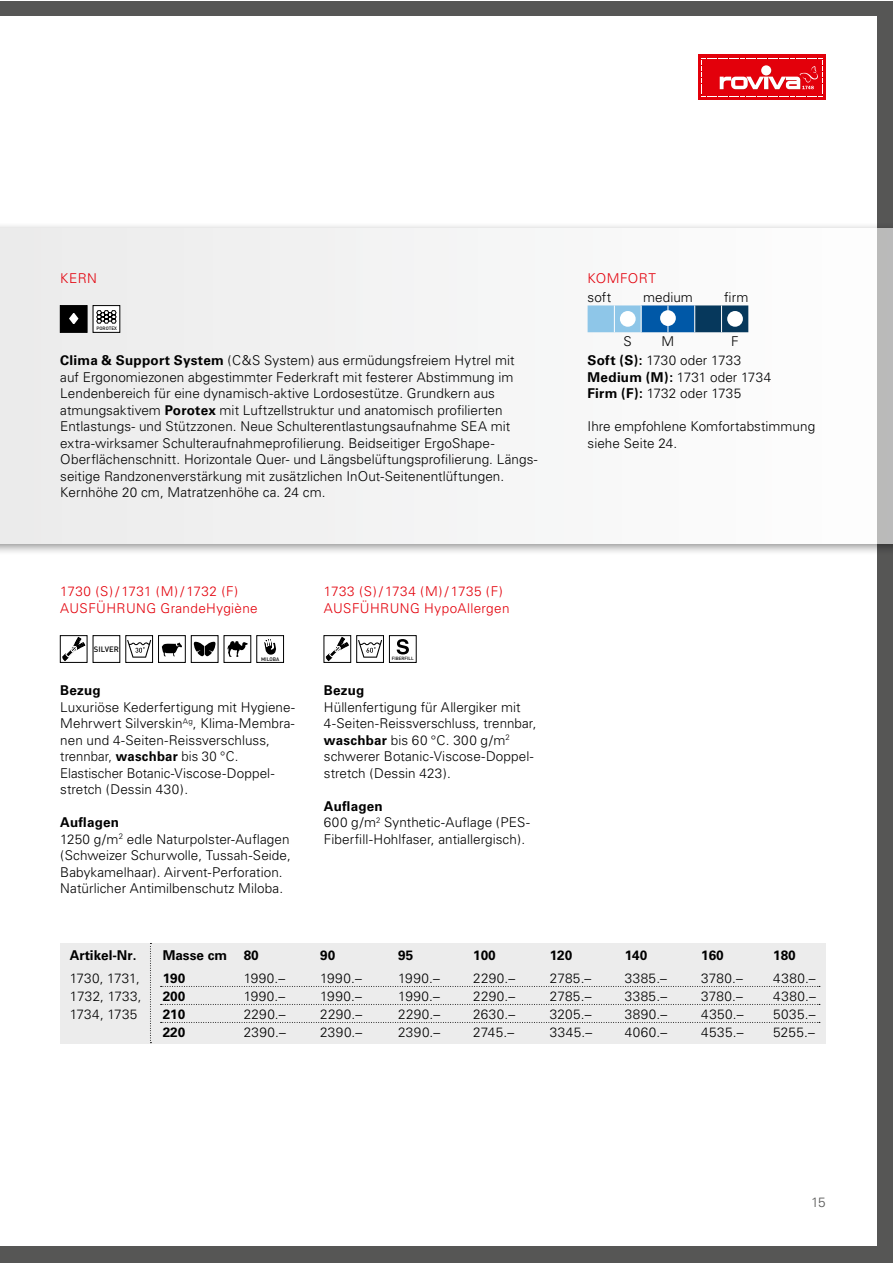
<style>
.page{position:relative;width:893px;height:1263px;background:#fff}
.page>*{position:absolute;margin:0;border:0;box-sizing:border-box;transform-origin:0 0}
.t1{font:300 13.5px/16.5px "Univers";letter-spacing:.005em;color:#000}
.t2{font:300 13.5px/16.5px "Univers";letter-spacing:.03em;color:#e3000b}
.t3{font:700 13.5px "Univers";color:#000}
.t4{font:300 13.5px "Univers";color:#565655}
.t5{font:500 7.65px "DIN";color:#000}
.t6{font:500 5.1px "DIN";color:#000}
.t7{font:500 4.8px "DIN";color:#000}
.t8{font:500 4.65px "DIN";color:#000}
.s1{font-weight:700}
</style>
<div class="page">
<div style="left:0;top:1px;width:892px;height:1262px;background:#565655"></div>
<div style="left:0;top:16px;width:877px;height:1229px;background:#fff"></div>
<div style="left:0;top:222px;width:892px;height:334px;background:#000;opacity:.75"></div>
<div style="left:0;top:229px;width:892px;height:314px;background:#f4f4f4"></div>
<svg style="left:62px;top:637px;width:23px;height:23px"></svg>
<div style="left:60px;top:635px;width:27px;height:28px;border:1px solid #000"></div>
<div style="left:93px;top:635px;width:27px;height:28px;border:1px solid #000"></div>
<svg style="left:162px;top:642px;width:20px;height:14px"></svg>
<div style="left:158px;top:635px;width:28px;height:28px;border:1px solid #000"></div>
<svg style="left:193px;top:641px;width:23px;height:16px"></svg>
<div style="left:191px;top:635px;width:27px;height:28px;border:1px solid #000"></div>
<svg style="left:227px;top:641px;width:21px;height:16px"></svg>
<div style="left:224px;top:635px;width:27px;height:28px;border:1px solid #000"></div>
<svg style="left:264px;top:639px;width:12px;height:16px"></svg>
<div style="left:256px;top:635px;width:28px;height:28px;border:1px solid #000"></div>
<svg style="left:326px;top:637px;width:23px;height:23px"></svg>
<div style="left:324px;top:635px;width:27px;height:28px;border:1px solid #000"></div>
<svg style="left:358px;top:640px;width:24px;height:18px"></svg>
<div style="left:356px;top:635px;width:28px;height:28px;border:1px solid #000"></div>
<svg style="left:397px;top:639px;width:12px;height:15px"></svg>
<div style="left:389px;top:635px;width:27px;height:28px;border:1px solid #000"></div>
<div style="left:93px;top:306px;width:27px;height:26px;background:#fff"></div>
<svg style="left:96px;top:310px;width:21px;height:14px"></svg>
<div style="left:93px;top:305px;width:27px;height:28px;border:1px solid #000"></div>
<div style="left:60px;top:943px;width:766px;height:100px;background:#ececec"></div>
<svg style="left:161px;top:986px;width:659px;height:1px"></svg>
<svg style="left:161px;top:1004px;width:659px;height:1px"></svg>
<svg style="left:161px;top:1022px;width:659px;height:1px"></svg>
<div style="left:698px;top:54px;width:128px;height:46px;background:#e3000b"></div>
<svg style="left:701px;top:58px;width:122px;height:39px"></svg>
<svg style="left:128px;top:640px;width:23px;height:18px"></svg>
<div style="left:126px;top:635px;width:27px;height:28px;border:1px solid #000"></div>
<svg style="left:150px;top:943px;width:1px;height:100px"></svg>
<svg style="left:62px;top:307px;width:23px;height:24px"></svg>
<div style="left:60px;top:305px;width:27px;height:28px;border:1px solid #000"></div>
<svg style="left:588px;top:305px;width:160px;height:27px;background:#3b79a8"></svg>
<div style="left:620px;top:311px;width:16px;height:16px;background:#fff;border-radius:50%"></div>
<div style="left:727px;top:311px;width:16px;height:16px;background:#fff;border-radius:50%"></div>
<div style="left:660px;top:310px;width:16px;height:16px;background:#fff;border-radius:50%"></div>
<p class="t2" style="left:60px;top:270px;width:38px">KERN</p>
<p class="t7" style="left:96px;top:325px;width:22px">POROTEX</p>
<p class="t1" style="left:60px;top:352px;width:479px"><span class="s1">Clima &amp; Support System</span> (C&amp;S System) aus ermüdungsfreiem Hytrel mit<br>auf Ergonomiezonen abgestimmter Federkraft mit festerer Abstimmung im Lendenbereich für eine dynamisch-aktive Lordosestütze. Grundkern aus atmungsaktivem <span class="s1">Porotex</span> mit Luftzellstruktur und anatomisch profilierten Entlastungs- und Stützzonen. Neue Schulterentlastungsaufnahme SEA mit extra-wirksamer Schulteraufnahmeprofilierung. Beidseitiger ErgoShape-Oberflächenschnitt. Horizontale Quer- und Längsbelüftungsprofilierung. Längs&shy;seitige Randzonenverstärkung mit zusätzlichen InOut-Seitenentlüftungen.<br>Kernhöhe 20 cm, Matratzenhöhe ca. 24 cm.</p>
<p class="t2" style="left:60px;top:583px;width:199px">1730 (S) / 1731 (M) / 1732 (F)<br>AUSFÜHRUNG GrandeHygiène</p>
<p class="t5" style="left:94px;top:644px;width:26px">SILVER</p>
<p class="t2" style="left:324px;top:583px;width:187px">1733 (S)/1734 (M)/1735 (F)<br>AUSFÜHRUNG HypoAllergen</p>
<p class="t6" style="left:261px;top:655px;width:20px">MILOBA</p>
<p class="t8" style="left:392px;top:656px;width:24px">FIBERFILL</p>
<p class="t3" style="left:60px;top:683px;width:42px">Bezug</p>
<p class="t1" style="left:60px;top:699px;width:236px">Luxuriöse Kederfertigung mit Hygiene-Mehrwert Silverskin<sup>Ag</sup>, Klima-Membra&shy;nen und 4-Seiten-Reissverschluss, trennbar, <span class="s1">waschbar</span> bis 30 °C.<br>Elastischer Botanic-Viscose-Doppel&shy;stretch (Dessin 430).</p>
<p class="t1" style="left:60px;top:814px;width:232px"><span class="s1">Auflagen<br></span>1250 g/m<sup>2</sup> edle Naturpolster-Auflagen (Schweizer Schurwolle, Tussah-Seide, Babykamelhaar). Airvent-Perforation.<br>Natürlicher Antimilbenschutz Miloba.</p>
<p class="t3" style="left:324px;top:683px;width:42px">Bezug</p>
<p class="t1" style="left:324px;top:699px;width:214px">Hüllenfertigung für Allergiker mit<br>4-Seiten-Reissverschluss, trennbar, <span class="s1">waschbar</span> bis 60 °C. 300 g/m<sup>2 </sup>schwerer Botanic-Viscose-Doppel&shy;stretch (Dessin 423).</p>
<p class="t1" style="left:324px;top:798px;width:207px"><span class="s1">Auflagen<br></span>600 g/m<sup>2</sup> Synthetic-Auflage (PES-<br>Fiberfill-Hohlfaser, antiallergisch).</p>
<p class="t2" style="left:588px;top:270px;width:70px">KOMFORT</p>
<p class="t1" style="left:588px;top:289px;width:25px">soft</p>
<p class="t1" style="left:643px;top:289px;width:51px">medium</p>
<p class="t1" style="left:724px;top:289px;width:26px">firm</p>
<p class="t1" style="left:624px;top:333px;width:10px">S</p>
<p class="t1" style="left:662px;top:333px;width:14px">M</p>
<p class="t1" style="left:588px;top:332px;width:155px;line-height:19px;text-align:right">F<br><span class="s1">Soft (S):</span> 1730 oder 1733</p>
<p class="t1" style="left:588px;top:369px;width:185px"><span class="s1">Medium (M):</span> 1731 oder 1734<br><span class="s1">Firm (F):</span> 1732 oder 1735</p>
<p class="t1" style="left:588px;top:418px;width:229px">Ihre empfohlene Komfortabstimmung siehe Seite 24.</p>
<p class="t3" style="left:70px;top:948px;width:68px">Artikel-Nr.</p>
<p class="t3" style="left:163px;top:948px;width:98px">Masse cm 80</p>
<p class="t3" style="left:320px;top:948px;width:17px">90</p>
<p class="t3" style="left:398px;top:948px;width:17px">95</p>
<p class="t3" style="left:473px;top:948px;width:24px">100</p>
<p class="t3" style="left:550px;top:948px;width:24px">120</p>
<p class="t3" style="left:625px;top:948px;width:24px">140</p>
<p class="t3" style="left:701px;top:948px;width:24px">160</p>
<p class="t3" style="left:773px;top:948px;width:24px">180</p>
<p class="t1" style="left:70px;top:969px;width:72px">1730, 1731,</p>
<p class="t3" style="left:163px;top:970px;width:24px">190</p>
<p class="t1" style="left:244px;top:969px;width:43px">1990.–</p>
<p class="t1" style="left:320px;top:969px;width:43px">1990.–</p>
<p class="t1" style="left:398px;top:969px;width:43px">1990.–</p>
<p class="t1" style="left:473px;top:969px;width:43px">2290.–</p>
<p class="t1" style="left:550px;top:969px;width:43px">2785.–</p>
<p class="t1" style="left:625px;top:969px;width:44px">3385.–</p>
<p class="t1" style="left:701px;top:969px;width:43px">3780.–</p>
<p class="t1" style="left:773px;top:969px;width:44px">4380.–</p>
<p class="t1" style="left:70px;top:987px;width:74px">1732, 1733,</p>
<p class="t3" style="left:163px;top:988px;width:24px">200</p>
<p class="t1" style="left:244px;top:987px;width:43px">1990.–</p>
<p class="t1" style="left:320px;top:987px;width:43px">1990.–</p>
<p class="t1" style="left:398px;top:987px;width:43px">1990.–</p>
<p class="t1" style="left:473px;top:987px;width:43px">2290.–</p>
<p class="t1" style="left:550px;top:987px;width:43px">2785.–</p>
<p class="t1" style="left:625px;top:987px;width:44px">3385.–</p>
<p class="t1" style="left:701px;top:987px;width:43px">3780.–</p>
<p class="t1" style="left:773px;top:987px;width:44px">4380.–</p>
<p class="t1" style="left:70px;top:1005px;width:69px">1734, 1735</p>
<p class="t3" style="left:163px;top:1006px;width:24px">210</p>
<p class="t1" style="left:244px;top:1005px;width:43px">2290.–</p>
<p class="t1" style="left:320px;top:1005px;width:43px">2290.–</p>
<p class="t1" style="left:398px;top:1005px;width:43px">2290.–</p>
<p class="t1" style="left:473px;top:1005px;width:43px">2630.–</p>
<p class="t1" style="left:550px;top:1005px;width:43px">3205.–</p>
<p class="t1" style="left:625px;top:1005px;width:44px">3890.–</p>
<p class="t1" style="left:701px;top:1005px;width:44px">4350.–</p>
<p class="t1" style="left:773px;top:1005px;width:44px">5035.–</p>
<p class="t3" style="left:163px;top:1024px;width:24px">220</p>
<p class="t1" style="left:244px;top:1023px;width:44px">2390.–</p>
<p class="t1" style="left:320px;top:1023px;width:44px">2390.–</p>
<p class="t1" style="left:398px;top:1023px;width:44px">2390.–</p>
<p class="t1" style="left:473px;top:1023px;width:42px">2745.–</p>
<p class="t1" style="left:550px;top:1023px;width:44px">3345.–</p>
<p class="t1" style="left:625px;top:1023px;width:44px">4060.–</p>
<p class="t1" style="left:701px;top:1023px;width:44px">4535.–</p>
<p class="t1" style="left:773px;top:1023px;width:43px">5255.–</p>
<p class="t4" style="left:811px;top:1194px;width:16px">15</p>
</div>
